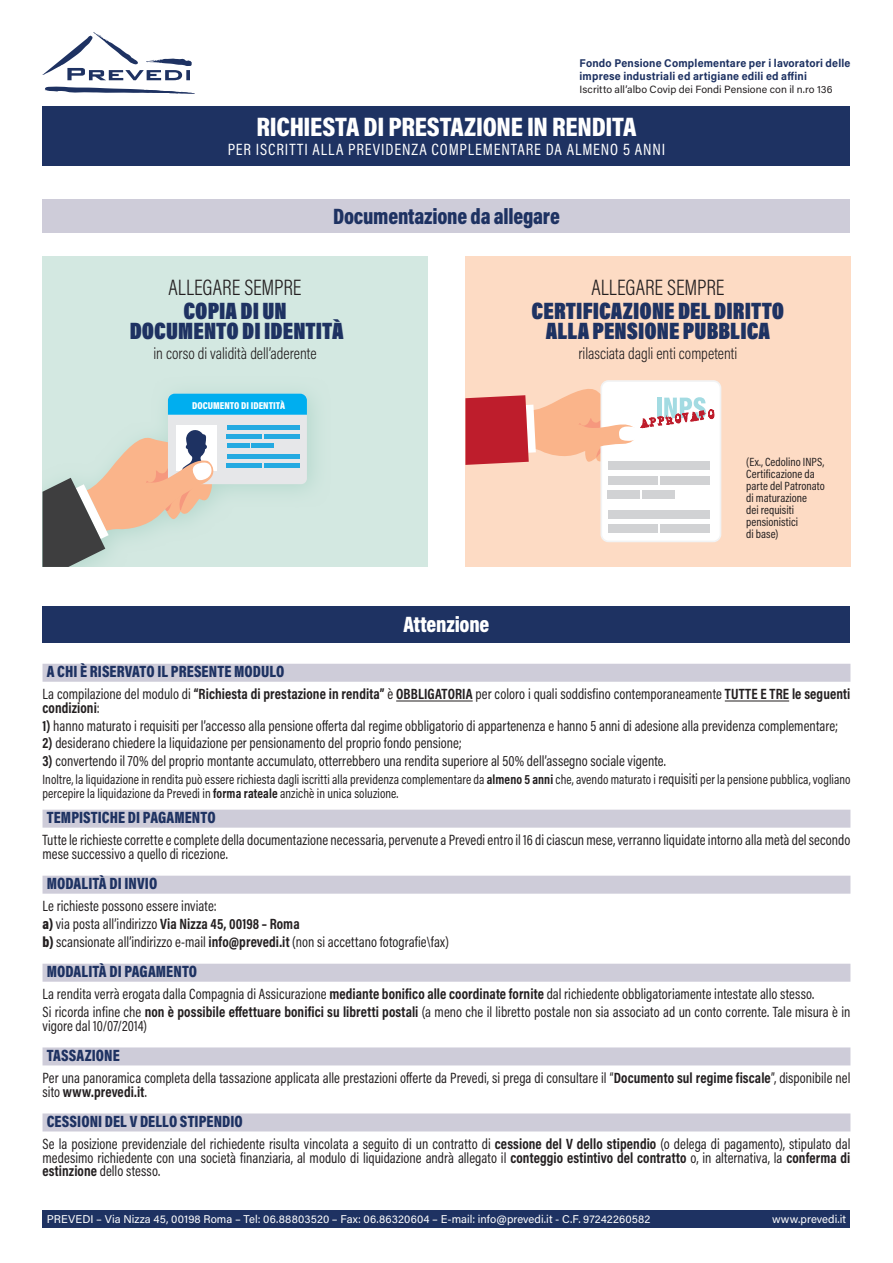
<style>
.page{position:relative;width:893px;height:1263px;background:#fff}
.page>*{position:absolute;margin:0;border:0;box-sizing:border-box;transform-origin:0 0}
.t1{font:900 27px "Acumin Pro Cond";letter-spacing:-.01em;color:#fff}
.t2{font:900 24px/19.5px "Acumin Pro Cond";letter-spacing:.005em;color:#1e3262;text-align:center;scale:.95 1}
.t3{font:300 22.5px "Acumin Pro Cond";letter-spacing:-.005em;color:#231f20;scale:.95 1}
.t4{font:900 22.5px "Acumin Pro Cond";letter-spacing:-.01em;color:#1e3262;scale:.95 1}
.t5{font:900 22.5px "Acumin Pro Cond";letter-spacing:-.01em;color:#fff;scale:.95 1}
.t6{font:900 16.5px "Acumin Pro Cond";letter-spacing:.005em;color:#1e3262;scale:.95 1}
.t7{font:300 16.5px "Acumin Pro Cond";color:#231f20;scale:.95 1}
.t8{font:16.5px "Acumin Pro Cond";letter-spacing:.05em;color:#fff}
.t9{font:15px/13.5px "Acumin Pro Cond";letter-spacing:.005em;color:#231f20;scale:.95 1}
.t10{font:700 15px/13.5px "Acumin Pro Cond";letter-spacing:.005em;color:#231f20;scale:.95 1}
.t11{font:13.5px/13.5px "Acumin Pro Cond";letter-spacing:.005em;color:#231f20;scale:.95 1}
.t12{font:12px/12px "Acumin Pro Cond";color:#231f20}
.t13{font:11.25px "Acumin Pro";letter-spacing:.01em;color:#fff}
.t14{font:700 11.25px/12.8px "Acumin Pro";letter-spacing:.015em;color:#1e3262;scale:.95 1}
.t15{font:10.5px "Acumin Pro";letter-spacing:.005em;color:#231f20}
.t16{font:900 10.05px "Acumin Pro Cond";color:#fff}
.s1{font-weight:400}
.s2{font-weight:700}
.s3{font-size:15px}
.s4{font-weight:900}
</style>
<div class="page">
<svg style="left:45px;top:86px;width:150px;height:8px"></svg>
<svg style="left:43px;top:32px;width:149px;height:48px"></svg>
<div style="left:43px;top:106px;width:807px;height:60px;background:#1e3262"></div>
<div style="left:43px;top:257px;width:385px;height:310px;background:#d3e8e1"></div>
<div style="left:168px;top:394px;width:139px;height:90px;background:#e6e7e9;border-radius:6px"></div>
<div style="left:176px;top:425px;width:41px;height:46px;background:#fff"></div>
<div style="left:168px;top:394px;width:139px;height:21px;background:#00aeef"></div>
<div style="left:227px;top:425px;width:72px;height:5px;background:#24aae1"></div>
<div style="left:227px;top:434px;width:35px;height:5px;background:#24aae1"></div>
<div style="left:264px;top:434px;width:35px;height:5px;background:#24aae1"></div>
<div style="left:227px;top:454px;width:72px;height:5px;background:#24aae1"></div>
<div style="left:227px;top:463px;width:35px;height:5px;background:#24aae1"></div>
<div style="left:264px;top:463px;width:35px;height:5px;background:#24aae1"></div>
<div style="left:227px;top:443px;width:23px;height:5px;background:#24aae1"></div>
<div style="left:251px;top:443px;width:23px;height:5px;background:#24aae1"></div>
<svg style="left:43px;top:429px;width:178px;height:138px"></svg>
<div style="left:465px;top:257px;width:385px;height:310px;background:#fddbc4"></div>
<div style="left:601px;top:381px;width:119px;height:160px;background:#fff;border-radius:7px"></div>
<div style="left:600px;top:380px;width:121px;height:162px;border:2px solid #f2f3f4;border-radius:7px"></div>
<div style="left:608px;top:461px;width:102px;height:8px;background:#d1d2d4"></div>
<div style="left:608px;top:476px;width:49px;height:8px;background:#d1d2d4"></div>
<div style="left:660px;top:476px;width:50px;height:8px;background:#d1d2d4"></div>
<div style="left:608px;top:510px;width:102px;height:8px;background:#d1d2d4"></div>
<div style="left:608px;top:525px;width:49px;height:8px;background:#d1d2d4"></div>
<div style="left:660px;top:525px;width:50px;height:8px;background:#d1d2d4"></div>
<div style="left:608px;top:491px;width:32px;height:8px;background:#d1d2d4"></div>
<div style="left:642px;top:491px;width:32px;height:8px;background:#d1d2d4"></div>
<svg style="left:465px;top:381px;width:250px;height:84px"></svg>
<div style="left:43px;top:664px;width:807px;height:18px;background:#ceccd9"></div>
<hr style="left:396px;top:701px;width:77px;height:1px;background:#231f20">
<hr style="left:725px;top:701px;width:64px;height:1px;background:#231f20">
<div style="left:43px;top:810px;width:807px;height:18px;background:#ceccd9"></div>
<div style="left:43px;top:876px;width:807px;height:18px;background:#ceccd9"></div>
<div style="left:43px;top:964px;width:807px;height:18px;background:#ceccd9"></div>
<div style="left:43px;top:1047px;width:807px;height:18px;background:#ceccd9"></div>
<div style="left:43px;top:1113px;width:807px;height:18px;background:#ceccd9"></div>
<div style="left:43px;top:199px;width:807px;height:34px;background:#ceccd9"></div>
<div style="left:43px;top:606px;width:807px;height:36px;background:#1e3262"></div>
<div style="left:43px;top:1210px;width:807px;height:18px;background:#1e3262"></div>
<p class="t14" style="left:580px;top:57px;width:287px">Fondo Pensione Complementare per i lavoratori delle imprese industriali ed artigiane edili ed affini</p>
<p class="t15" style="left:580px;top:82px;width:255px">Iscritto all’albo Covip dei Fondi Pensione con il n.ro 136</p>
<h1 class="t1" style="left:256px;top:109px;width:381px">RICHIESTA DI PRESTAZIONE IN RENDITA</h1>
<p class="t8" style="left:228px;top:139px;width:439px">PER ISCRITTI ALLA PREVIDENZA COMPLEMENTARE DA ALMENO 5 ANNI</p>
<h3 class="t4" style="left:333px;top:202px;width:240px">Documentazione da allegare</h3>
<h3 class="t3" style="left:169px;top:273px;width:141px">ALLEGARE SEMPRE</h3>
<h2 class="t2" style="left:130px;top:301px;width:227px">COPIA DI UN<br>DOCUMENTO DI IDENTITÀ</h2>
<p class="t7" style="left:153px;top:343px;width:173px">in corso di validità dell’aderente</p>
<p class="t16" style="left:192px;top:399px;width:94px">DOCUMENTO DI IDENTITÀ</p>
<h3 class="t5" style="left:403px;top:610px;width:92px">Attenzione</h3>
<h3 class="t3" style="left:591px;top:273px;width:141px">ALLEGARE SEMPRE</h3>
<h2 class="t2" style="left:531px;top:301px;width:268px">CERTIFICAZIONE DEL DIRITTO<br>ALLA PENSIONE PUBBLICA</h2>
<p class="t7" style="left:578px;top:343px;width:169px">rilasciata dagli enti competenti</p>
<p class="t12" style="left:746px;top:455px;width:80px">(Ex., Cedolino INPS,<br>Certificazione da parte del Patronato di maturazione<br>dei requisiti pensionistici<br>di base)</p>
<p class="t6" style="left:47px;top:661px;width:252px">A CHI È RISERVATO IL PRESENTE MODULO</p>
<p class="t10" style="left:43px;top:687px;width:852px"><span class="s1">La compilazione del modulo di</span> “Richiesta di prestazione in rendita” <span class="s1">è</span> OBBLIGATORIA <span class="s1">per coloro i quali soddisfino contemporaneamente</span> TUTTE E TRE le seguenti condizioni<span class="s1">:</span></p>
<p class="t9" style="left:43px;top:718px;width:839px"><span class="s2">1)</span> hanno maturato i requisiti per l’accesso alla pensione offerta dal regime obbligatorio di appartenenza e hanno 5 anni di adesione alla previdenza complementare;</p>
<p class="t9" style="left:43px;top:736px;width:443px"><span class="s2">2)</span> desiderano chiedere la liquidazione per pensionamento del proprio fondo pensione;</p>
<p class="t9" style="left:43px;top:754px;width:658px"><span class="s2">3)</span> convertendo il 70% del proprio montante accumulato, otterrebbero una rendita superiore al 50% dell’assegno sociale vigente.</p>
<p class="t11" style="left:43px;top:772px;width:852px">Inoltre, la liquidazione in rendita può essere richiesta dagli iscritti alla previdenza complementare da <span class="s2">almeno 5 anni</span> che, avendo maturato i <span class="s3">requisiti</span> per la pensione pubblica, vogliano percepire la liquidazione da Prevedi in <span class="s2">forma rateale</span> anzichè in unica soluzione.</p>
<p class="t6" style="left:47px;top:807px;width:179px">TEMPISTICHE DI PAGAMENTO</p>
<p class="t9" style="left:43px;top:833px;width:852px">Tutte le richieste corrette e complete della documentazione necessaria, pervenute a Prevedi entro il 16 di ciascun mese, verranno liquidate intorno alla metà del secondo mese successivo a quello di ricezione.</p>
<p class="t6" style="left:47px;top:873px;width:118px">MODALITÀ DI INVIO</p>
<p class="t9" style="left:43px;top:897px;width:429px;line-height:17.7px">Le richieste possono essere inviate:<br><span class="s4">a)</span> via posta all’indirizzo <span class="s2">Via Nizza 45, 00198 – Roma<br></span><span class="s4">b)</span> scansionate all’indirizzo e-mail <span class="s2">info@prevedi.it</span> (non si accettano fotografie\fax)</p>
<p class="t6" style="left:47px;top:961px;width:160px">MODALITÀ DI PAGAMENTO</p>
<p class="t9" style="left:43px;top:985px;width:852px;line-height:17.7px">La rendita verrà erogata dalla Compagnia di Assicurazione <span class="s2">mediante bonifico alle coordinate fornite</span> dal richiedente obbligatoriamente intestate allo stesso.<br>Si ricorda infine che <span class="s2">non è possibile effettuare bonifici su libretti postali</span> (a meno che il libretto postale non sia associato ad un conto corrente. Tale misura è in</p>
<p class="t9" style="left:43px;top:1018px;width:112px">vigore dal 10/07/2014)</p>
<p class="t6" style="left:47px;top:1045px;width:78px">TASSAZIONE</p>
<p class="t9" style="left:43px;top:1071px;width:852px">Per una panoramica completa della tassazione applicata alle prestazioni offerte da Prevedi, si prega di consultare il “<span class="s2">Documento sul regime fiscale</span>”, disponibile nel sito <span class="s2">www.prevedi.it</span>.</p>
<p class="t6" style="left:47px;top:1111px;width:208px">CESSIONI DEL V DELLO STIPENDIO</p>
<p class="t9" style="left:43px;top:1137px;width:852px;text-align:justify">Se la posizione previdenziale del richiedente risulta vincolata a seguito di un contratto di <span class="s2">cessione del V dello stipendio</span> (o delega di pagamento), stipulato dal medesimo richiedente con una società finanziaria, al modulo di liquidazione andrà allegato il <span class="s2">conteggio estintivo del contratto</span> o, in alternativa, la <span class="s2">conferma di estinzione</span> dello stesso.</p>
<p class="t13" style="left:47px;top:1211px;width:605px">PREVEDI – Via Nizza 45, 00198 Roma – Tel: 06.88803520 – Fax: 06.86320604 – E-mail: info@prevedi.it - C.F. 97242260582</p>
<p class="t13" style="left:772px;top:1211px;width:76px">www.prevedi.it</p>
</div>
